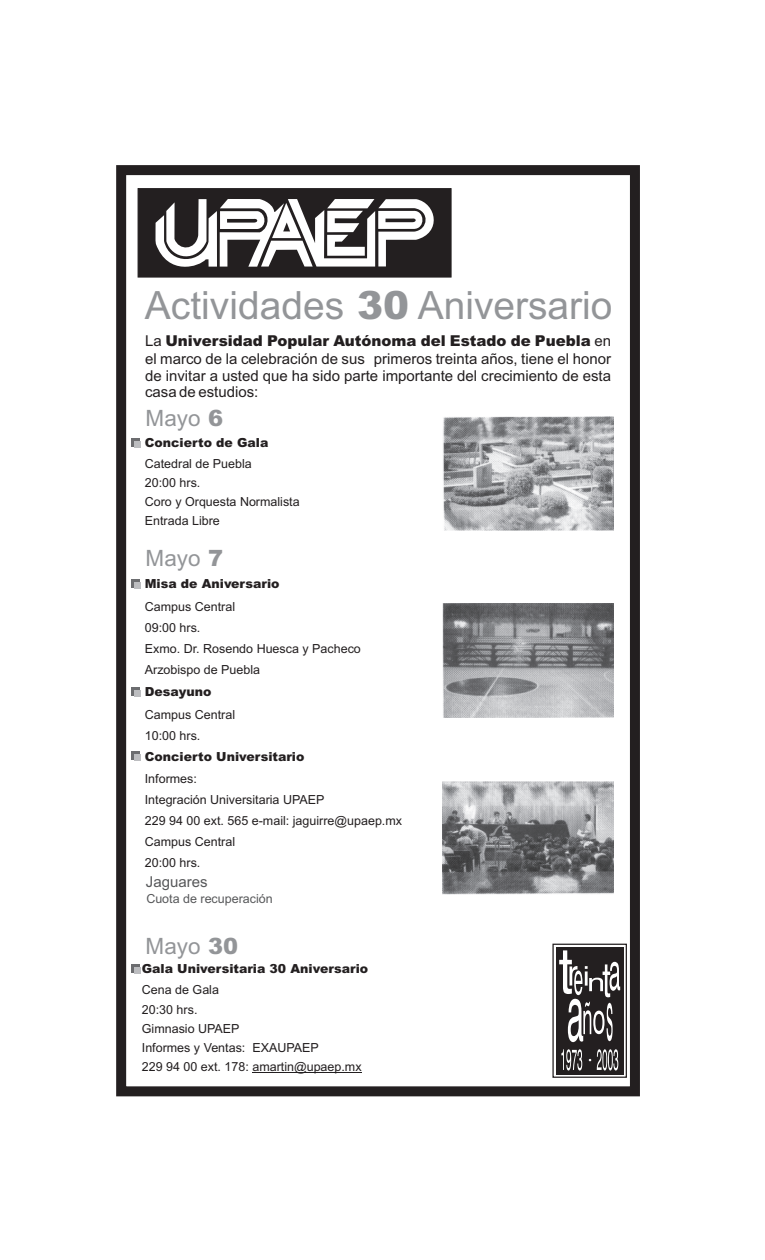
<style>
.page{position:relative;width:765px;height:1260px;background:#fff}
.page>*{position:absolute;margin:0;border:0;box-sizing:border-box;transform-origin:0 0}
.t1{font:39px "Arial";color:#939598}
.t2{font:22.5px "Arial";color:#939598}
.t3{font:15px/18.2px "Arial";color:#231f20}
.t4{font:15px "Arial";color:#57585a}
.t5{font:12.5px/20.9px "Arial";color:#231f20}
.t6{font:900 12.5px "Arial";color:#231f20}
.t7{font:12.5px "Arial";color:#57585a}
.s1{font-weight:900}
</style>
<div class="page">
<div style="left:116px;top:165px;width:524px;height:931px;border:10px solid #231f20"></div>
<svg style="left:138px;top:188px;width:313px;height:89px"></svg>
<svg style="left:552px;top:943px;width:75px;height:135px"></svg>
<svg style="left:131px;top:579px;width:8px;height:9px"></svg>
<svg style="left:135px;top:583px;width:6px;height:6px"></svg>
<svg style="left:131px;top:688px;width:8px;height:8px"></svg>
<svg style="left:135px;top:691px;width:6px;height:6px"></svg>
<svg style="left:131px;top:752px;width:8px;height:8px"></svg>
<svg style="left:135px;top:755px;width:6px;height:6px"></svg>
<svg style="left:131px;top:438px;width:8px;height:8px"></svg>
<svg style="left:135px;top:441px;width:6px;height:6px"></svg>
<img style="left:443px;top:417px;width:170px;height:113px">
<img style="left:442px;top:781px;width:171px;height:114px">
<img style="left:442px;top:604px;width:171px;height:113px">
<hr style="left:252px;top:1072px;width:110px;height:1px;background:#231f20">
<svg style="left:131px;top:964px;width:8px;height:8px"></svg>
<svg style="left:135px;top:967px;width:6px;height:6px"></svg>
<h1 class="t1" style="left:145px;top:291px;width:469px">Actividades <span class="s1">30</span> Aniversario</h1>
<p class="t3" style="left:145px;top:333px;width:468px">La <span class="s1">Universidad Popular Autónoma del Estado de Puebla</span> en el marco de la celebración de sus primeros treinta años, tiene el honor</p>
<p class="t3" style="left:145px;top:368px;width:468px;line-height:16.8px">de invitar a usted que ha sido parte importante del crecimiento de esta casa de estudios:</p>
<h2 class="t2" style="left:146px;top:410px;width:79px">Mayo <span class="s1">6</span></h2>
<p class="t6" style="left:145px;top:438px;width:125px">Concierto de Gala</p>
<p class="t5" style="left:145px;top:455px;width:156px;line-height:19.2px">Catedral de Puebla<br>20:00 hrs.<br>Coro y Orquesta Normalista<br>Entrada Libre</p>
<h2 class="t2" style="left:146px;top:550px;width:79px">Mayo <span class="s1">7</span></h2>
<p class="t6" style="left:145px;top:580px;width:136px">Misa de Aniversario</p>
<p class="t5" style="left:145px;top:598px;width:218px">Campus Central<br>09:00 hrs.<br>Exmo. Dr. Rosendo Huesca y Pacheco<br>Arzobispo de Puebla</p>
<p class="t6" style="left:145px;top:688px;width:68px">Desayuno</p>
<p class="t5" style="left:145px;top:706px;width:92px">Campus Central<br>10:00 hrs.</p>
<p class="t6" style="left:145px;top:752px;width:161px">Concierto Universitario</p>
<p class="t5" style="left:145px;top:770px;width:259px">Informes:<br>Integración Universitaria UPAEP<br>229 94 00 ext. 565 e-mail: jaguirre@upaep.mx<br>Campus Central<br>20:00 hrs.</p>
<p class="t4" style="left:146px;top:876px;width:63px">Jaguares</p>
<p class="t7" style="left:146px;top:894px;width:128px">Cuota de recuperación</p>
<h2 class="t2" style="left:146px;top:937px;width:94px">Mayo <span class="s1">30</span></h2>
<p class="t6" style="left:142px;top:965px;width:228px">Gala Universitaria 30 Aniversario</p>
<p class="t5" style="left:142px;top:982px;width:221px;line-height:19.1px">Cena de Gala<br>20:30 hrs.<br>Gimnasio UPAEP<br>Informes y Ventas: EXAUPAEP<br>229 94 00 ext. 178: amartin@upaep.mx</p>
</div>
